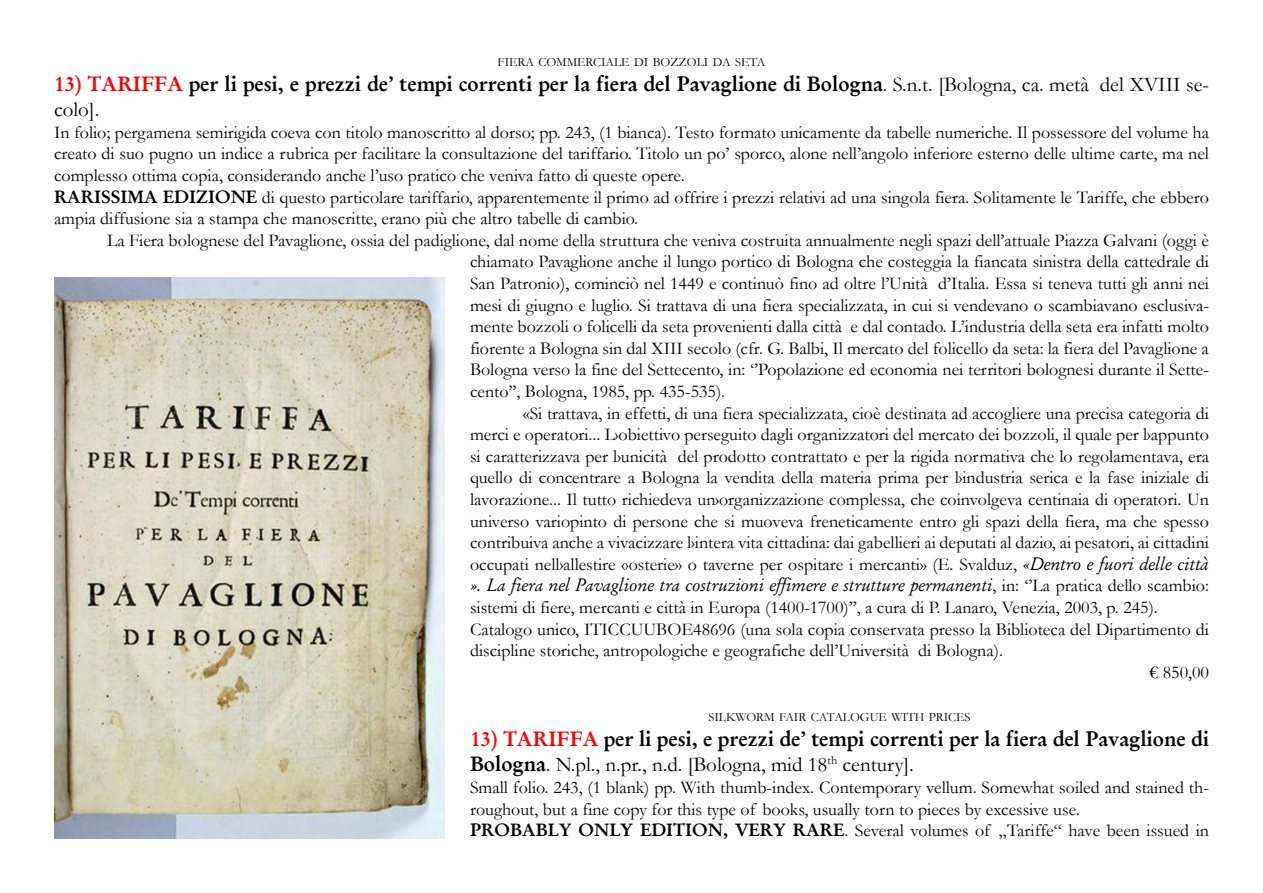
<style>
.page{position:relative;width:1263px;height:893px;background:#fff}
.page>*{position:absolute;margin:0;border:0;box-sizing:border-box;transform-origin:0 0}
.t1{font:21px "Garamond Halbfett";color:#000}
.t2{font:21px "Garamond";color:#000}
.t3{font:18px/21.6px "Garamond";color:#000}
.t4{font:18px "Garamond Kursiv";color:#000}
.t5{font:12.6px "Garamond";color:#000}
.s1{color:#f00}
.s2{font-family:"Garamond"}
.s3{font-family:"Garamond Halbfett"}
.s4{font-family:"Garamond Kursiv"}
</style>
<div class="page">
<img style="left:54px;top:277px;width:390px;height:562px">
<p class="t5" style="left:498px;top:54px;width:269px">FIERA COMMERCIALE DI BOZZOLI DA SETA</p>
<p class="t1" style="left:54px;top:71px;width:1156px"><span class="s1">13) TARIFFA</span> per li pesi, e prezzi de’ tempi correnti per la fiera del Pavaglione di Bologna<span class="s2">. S.n.t. [Bologna, ca. metà del XVIII se-</span></p>
<p class="t2" style="left:54px;top:97px;width:47px">colo].</p>
<p class="t3" style="left:54px;top:121px;width:1156px">In folio; pergamena semirigida coeva con titolo manoscritto al dorso; pp. 243, (1 bianca). Testo formato unicamente da tabelle numeriche. Il possessore del volume ha creato di suo pugno un indice a rubrica per facilitare la consultazione del tariffario. Titolo un po’ sporco, alone nell’angolo inferiore esterno delle ultime carte, ma nel complesso ottima copia, considerando anche l’uso pratico che veniva fatto di queste opere.<br><span class="s3">RARISSIMA EDIZIONE</span> di questo particolare tariffario, apparentemente il primo ad offrire i prezzi relativi ad una singola fiera. Solitamente le Tariffe, che ebbero ampia diffusione sia a stampa che manoscritte, erano più che altro tabelle di cambio.</p>
<p class="t3" style="left:470px;top:229px;width:740px;text-align:justify;text-indent:-363px">La Fiera bolognese del Pavaglione, ossia del padiglione, dal nome della struttura che veniva costruita annualmente negli spazi dell’attuale Piazza Galvani (oggi è chiamato Pavaglione anche il lungo portico di Bologna che costeggia la fiancata sinistra della cattedrale di San Patronio), cominciò nel 1449 e continuò fino ad oltre l’Unità d’Italia. Essa si teneva tutti gli anni nei mesi di giugno e luglio. Si trattava di una fiera specializzata, in cui si vendevano o scambiavano esclusiva&shy;mente bozzoli o folicelli da seta provenienti dalla città e dal contado. L’industria della seta era infatti molto fiorente a Bologna sin dal XIII secolo (cfr. G. Balbi, Il mercato del folicello da seta: la fiera del Pavaglione a Bologna verso la fine del Settecento, in: ‘’Popolazione ed economia nei territori bolognesi durante il Sette&shy;cento’’, Bologna, 1985, pp. 435-535).</p>
<p class="t3" style="left:470px;top:402px;width:740px;text-align:justify;text-indent:53px">«Si trattava, in effetti, di una fiera specializzata, cioè destinata ad accogliere una precisa categoria di merci e operatori... L›obiettivo perseguito dagli organizzatori del mercato dei bozzoli, il quale per l›appunto si caratterizzava per l›unicità del prodotto contrattato e per la rigida normativa che lo regolamentava, era quello di concentrare a Bologna la vendita della materia prima per l›industria serica e la fase iniziale di lavorazione... Il tutto richiedeva un›organizzazione complessa, che coinvolgeva centinaia di operatori. Un universo variopinto di persone che si muoveva freneticamente entro gli spazi della fiera, ma che spesso contribuiva anche a vivacizzare l›intera vita cittadina: dai gabellieri ai deputati al dazio, ai pesatori, ai cittadini occupati nell›allestire ‹›osterie›› o taverne per ospitare i mercanti» (E. Svalduz, <span class="s4">«Dentro e fuori delle città</span></p>
<p class="t4" style="left:470px;top:574px;width:740px">». La fiera nel Pavaglione tra costruzioni effimere e strutture permanenti<span class="s2">, in: ‘’La pratica dello scambio:</span></p>
<p class="t3" style="left:470px;top:596px;width:689px">sistemi di fiere, mercanti e città in Europa (1400-1700)’’, a cura di P. Lanaro, Venezia, 2003, p. 245).</p>
<p class="t3" style="left:470px;top:618px;width:740px">Catalogo unico, ITICCUUBOE48696 (una sola copia conservata presso la Biblioteca del Dipartimento di</p>
<p class="t3" style="left:470px;top:640px;width:534px">discipline storiche, antropologiche e geografiche dell’Università di Bologna).</p>
<p class="t3" style="left:1150px;top:661px;width:61px">€ 850,00</p>
<p class="t5" style="left:708px;top:709px;width:264px">SILKWORM FAIR CATALOGUE WITH PRICES</p>
<p class="t1" style="left:470px;top:726px;width:740px"><span class="s1">13) TARIFFA</span> per li pesi, e prezzi de’ tempi correnti per la fiera del Pavaglione di</p>
<p class="t2" style="left:470px;top:752px;width:445px"><span class="s3">Bologna</span>. N.pl., n.pr., n.d. [Bologna, mid 18<sup>th</sup> century].</p>
<p class="t3" style="left:470px;top:776px;width:740px">Small folio. 243, (1 blank) pp. With thumb-index. Contemporary vellum. Somewhat soiled and stained th&shy;roughout, but a fine copy for this type of books, usually torn to pieces by excessive use.<br><span class="s3">PROBABLY ONLY EDITION, VERY RARE</span>. Several volumes of „Tariffe“ have been issued in</p>
</div>
